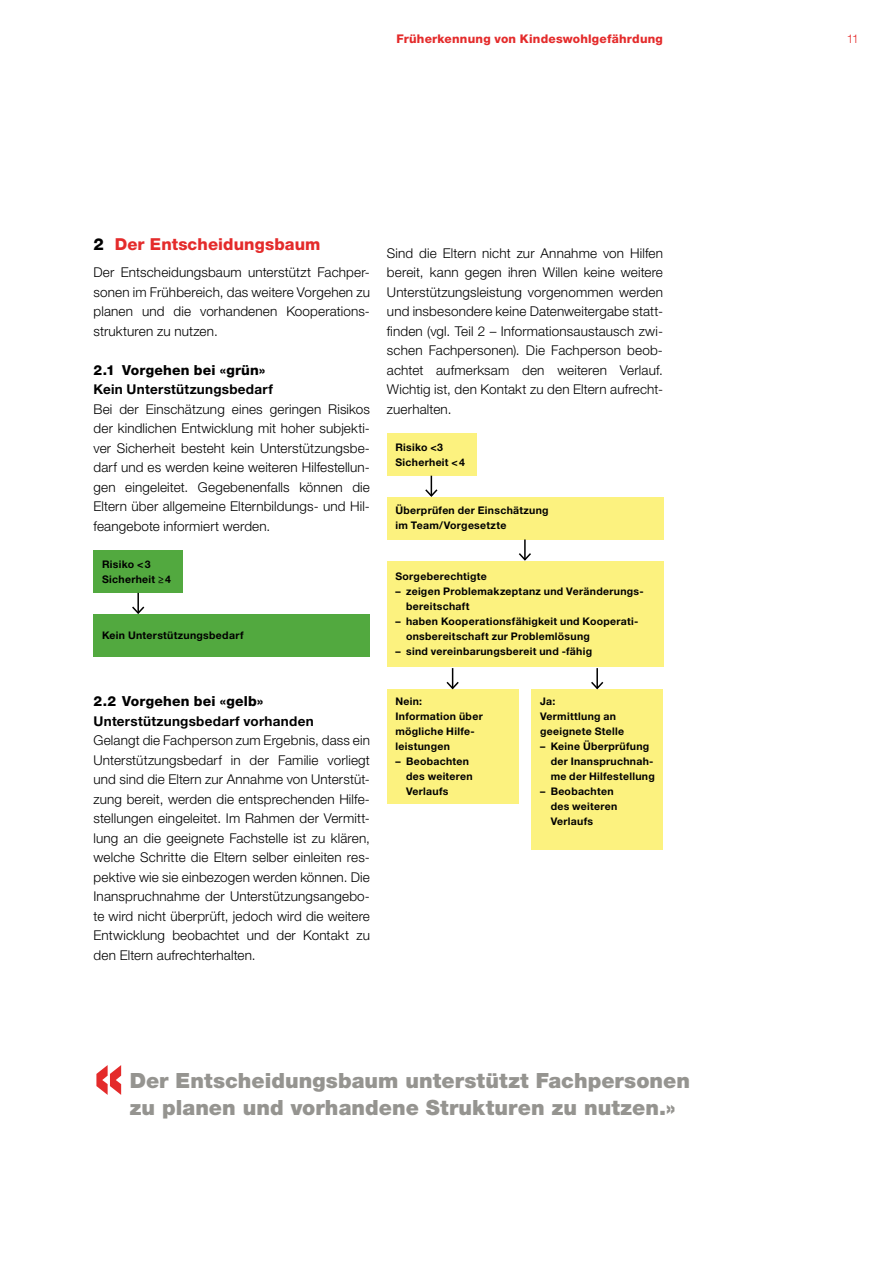
<style>
.page{position:relative;width:893px;height:1263px;background:#fff}
.page>*{position:absolute;margin:0;border:0;box-sizing:border-box;transform-origin:0 0}
.t1{font:900 68.7px "Helvetica Neue LT Std";color:#e42b2b}
.t2{font:900 21px/27px "Helvetica Neue LT Std";letter-spacing:.005em;color:#959490}
.t3{font:800 16.5px "Helvetica Neue LT Std";letter-spacing:.005em;color:#e42b2b}
.t4{font:800 13.8px "Helvetica Neue LT Std";letter-spacing:.015em;color:#000}
.t5{font:300 13.5px/19.5px "Helvetica Neue LT Std";letter-spacing:.01em;color:#000;text-align:justify}
.t6{font:700 13.5px "Helvetica Neue LT Std";letter-spacing:.02em;color:#000}
.t7{font:800 12px "Helvetica Neue LT Std";letter-spacing:.02em;color:#e42b2b}
.t8{font:300 12px "Helvetica Neue LT Std";color:#e42b2b}
.t9{font:700 10.5px/15px "Helvetica Neue LT Std";letter-spacing:.025em;color:#000}
.s1{color:#000}
</style>
<div class="page">
<div style="left:94px;top:550px;width:89px;height:43px;background:#52a93f"></div>
<div style="left:94px;top:614px;width:276px;height:43px;background:#52a93f"></div>
<hr style="left:137px;top:593px;width:2px;height:20px;background:#000">
<svg style="left:132px;top:605px;width:13px;height:9px"></svg>
<div style="left:387px;top:433px;width:89px;height:43px;background:#fcf27f"></div>
<div style="left:387px;top:497px;width:276px;height:42px;background:#fcf27f"></div>
<div style="left:387px;top:561px;width:276px;height:106px;background:#fcf27f"></div>
<div style="left:387px;top:689px;width:132px;height:115px;background:#fcf27f"></div>
<div style="left:531px;top:689px;width:132px;height:161px;background:#fcf27f"></div>
<svg style="left:425px;top:476px;width:13px;height:21px"></svg>
<hr style="left:524px;top:539px;width:2px;height:21px;background:#000">
<svg style="left:518px;top:551px;width:13px;height:10px"></svg>
<svg style="left:446px;top:668px;width:13px;height:22px"></svg>
<hr style="left:596px;top:668px;width:2px;height:20px;background:#000">
<svg style="left:591px;top:680px;width:13px;height:10px"></svg>
<p class="t7" style="left:396px;top:31px;width:268px">Früherkennung von Kindeswohlgefährdung</p>
<p class="t8" style="left:847px;top:31px;width:14px">11</p>
<p class="t3" style="left:94px;top:234px;width:229px"><span class="s1">2</span> Der Entscheidungsbaum</p>
<p class="t5" style="left:94px;top:262px;width:278px">Der Entscheidungsbaum unterstützt Fachper&shy;sonen im Frühbereich, das weitere Vorgehen zu planen und die vorhandenen Kooperations&shy;strukturen zu nutzen.</p>
<p class="t4" style="left:94px;top:362px;width:173px">2.1 Vorgehen bei «grün»</p>
<p class="t6" style="left:94px;top:381px;width:181px">Kein Unterstützungsbedarf</p>
<p class="t5" style="left:94px;top:399px;width:278px">Bei der Einschätzung eines geringen Risikos der kindlichen Entwicklung mit hoher subjekti&shy;ver Sicherheit besteht kein Unterstützungsbe&shy;darf und es werden keine weiteren Hilfestellun&shy;gen eingeleitet. Gegebenenfalls können die Eltern über allgemeine Elternbildungs- und Hil&shy;feangebote informiert werden.</p>
<p class="t9" style="left:102px;top:556px;width:71px">Risiko &lt;3<br>Sicherheit ≥4</p>
<p class="t9" style="left:102px;top:628px;width:143px">Kein Unterstützungsbedarf</p>
<p class="t4" style="left:94px;top:693px;width:171px">2.2 Vorgehen bei «gelb»</p>
<p class="t6" style="left:94px;top:713px;width:222px">Unterstützungsbedarf vorhanden</p>
<p class="t5" style="left:94px;top:730px;width:278px">Gelangt die Fachperson zum Ergebnis, dass ein Unterstützungsbedarf in der Familie vorliegt und sind die Eltern zur Annahme von Unterstüt&shy;zung bereit, werden die entsprechenden Hilfe&shy;stellungen eingeleitet. Im Rahmen der Vermitt&shy;lung an die geeignete Fachstelle ist zu klären, welche Schritte die Eltern selber einleiten res&shy;pektive wie sie einbezogen werden können. Die Inanspruchnahme der Unterstützungsangebo&shy;te wird nicht überprüft, jedoch wird die weitere Entwicklung beobachtet und der Kontakt zu den Eltern aufrechterhalten.</p>
<p class="t5" style="left:387px;top:243px;width:278px">Sind die Eltern nicht zur Annahme von Hilfen bereit, kann gegen ihren Willen keine weitere Unterstützungsleistung vorgenommen werden und insbesondere keine Datenweitergabe statt&shy;finden (vgl. Teil 2 – Informationsaustausch zwi&shy;schen Fachpersonen). Die Fachperson beob&shy;achtet aufmerksam den weiteren Verlauf.<br>Wichtig ist, den Kontakt zu den Eltern aufrecht&shy;zuerhalten.</p>
<p class="t9" style="left:395px;top:439px;width:71px">Risiko &lt;3<br>Sicherheit &lt;4</p>
<p class="t9" style="left:395px;top:503px;width:155px">Überprüfen der Einschätzung im Team/Vorgesetzte</p>
<p class="t9" style="left:395px;top:569px;width:93px">Sorgeberechtigte</p>
<p class="t9" style="left:406px;top:584px;width:238px;text-indent:-11px">– zeigen Problemakzeptanz und Veränderungs&shy;bereitschaft</p>
<p class="t9" style="left:406px;top:614px;width:234px;text-indent:-11px">– haben Kooperationsfähigkeit und Kooperati&shy;onsbereitschaft zur Problemlösung</p>
<p class="t9" style="left:395px;top:644px;width:198px">– sind vereinbarungsbereit und -fähig</p>
<p class="t9" style="left:395px;top:694px;width:89px">Nein:<br>Information über mögliche Hilfe&shy;leistungen</p>
<p class="t9" style="left:406px;top:754px;width:68px;text-indent:-11px">– Beobachten des weiteren<br>Verlaufs</p>
<p class="t9" style="left:540px;top:694px;width:86px">Ja:<br>Vermittlung an geeignete Stelle</p>
<p class="t9" style="left:551px;top:739px;width:106px;text-indent:-11px">– Keine Überprüfung der Inanspruchnah&shy;me der Hilfestellung</p>
<p class="t9" style="left:551px;top:784px;width:68px;text-indent:-11px">– Beobachten des weiteren<br>Verlaufs</p>
<h1 class="t1" style="left:94px;top:1033px;width:32px">«</h1>
<h2 class="t2" style="left:130px;top:1067px;width:562px">Der Entscheidungsbaum unterstützt Fachpersonen zu planen und vorhandene Strukturen zu nutzen.»</h2>
</div>
